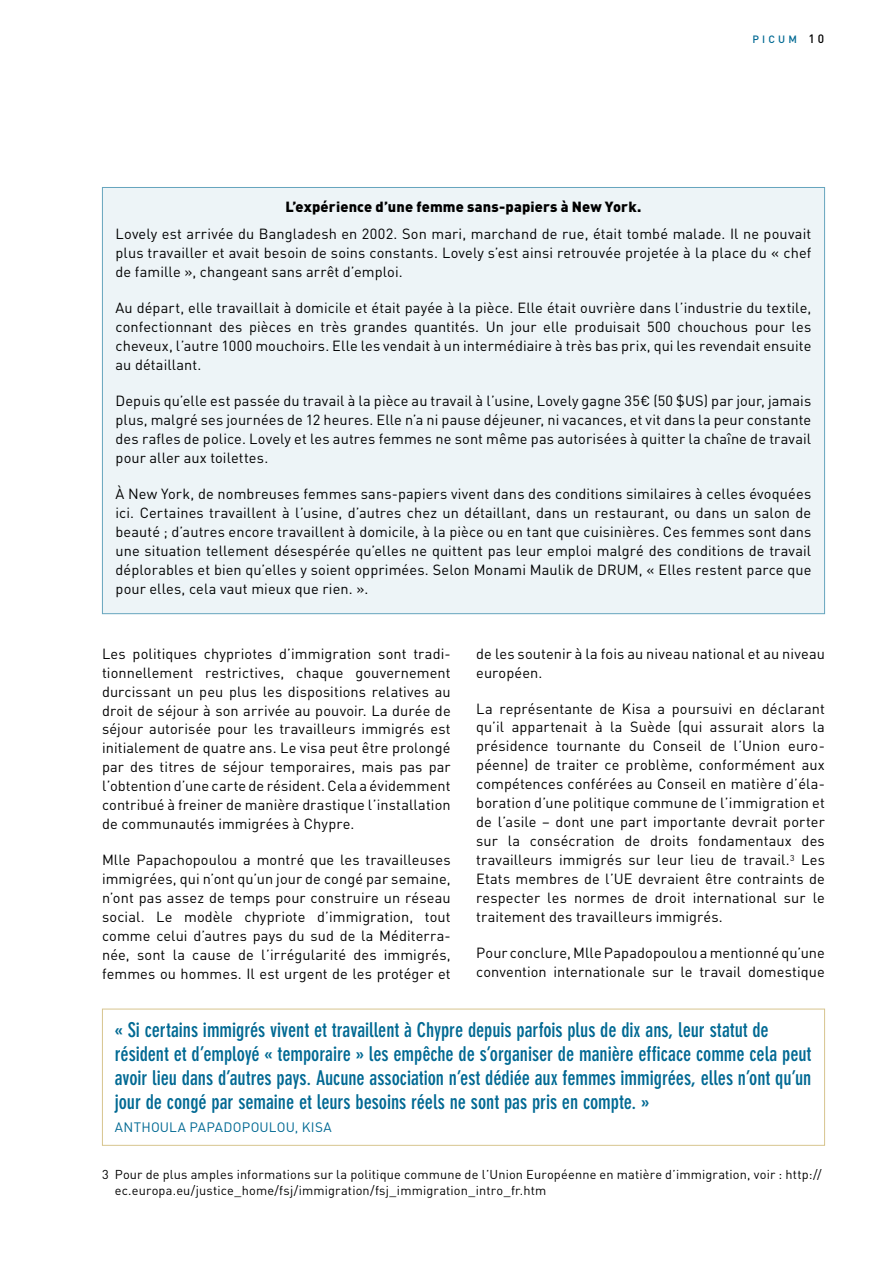
<style>
.page{position:relative;width:893px;height:1263px;background:#fff}
.page>*{position:absolute;margin:0;border:0;box-sizing:border-box;transform-origin:0 0}
.t1{font:700 condensed 20.1px/24.2px "DIN Neuzeit Grotesk";color:#006993}
.t2{font:14.55px/18.9px "DIN Pro";letter-spacing:.005em;color:#000;text-align:justify}
.t3{font:900 14.55px "DIN Pro";letter-spacing:.01em;color:#000}
.t4{font:13.5px "DIN Pro";letter-spacing:.015em;color:#006993}
.t5{font:12.75px/15.8px "DIN Pro";letter-spacing:.01em;color:#000}
.t6{font:500 10.5px "DIN Pro";letter-spacing:.305em;color:#006993}
.s1{font-size:12px;color:#000}
</style>
<div class="page">
<div style="left:102px;top:1009px;width:723px;height:137px;border:1px solid #d7c58e"></div>
<div style="left:102px;top:187px;width:723px;height:427px;background:#edf4f7"></div>
<p class="t6" style="left:752px;top:32px;width:74px">PICUM <span class="s1">10</span></p>
<p class="t3" style="left:286px;top:197px;width:357px">L’expérience d’une femme sans-papiers à New York.</p>
<p class="t2" style="left:116px;top:224px;width:697px">Lovely est arrivée du Bangladesh en 2002. Son mari, marchand de rue, était tombé malade. Il ne pouvait plus travailler et avait besoin de soins constants. Lovely s’est ainsi retrouvée projetée à la place du « chef de famille », changeant sans arrêt d’emploi.</p>
<p class="t2" style="left:116px;top:298px;width:697px">Au départ, elle travaillait à domicile et était payée à la pièce. Elle était ouvrière dans l’industrie du textile, confectionnant des pièces en très grandes quantités. Un jour elle produisait 500 chouchous pour les cheveux, l’autre 1000 mouchoirs. Elle les vendait à un intermédiaire à très bas prix, qui les revendait ensuite au détaillant.</p>
<p class="t2" style="left:116px;top:391px;width:697px">Depuis qu’elle est passée du travail à la pièce au travail à l’usine, Lovely gagne 35€ (50 $US) par jour, jamais plus, malgré ses journées de 12 heures. Elle n’a ni pause déjeuner, ni vacances, et vit dans la peur constante des rafles de police. Lovely et les autres femmes ne sont même pas autorisées à quitter la chaîne de travail pour aller aux toilettes.</p>
<p class="t2" style="left:116px;top:484px;width:697px">À New York, de nombreuses femmes sans-papiers vivent dans des conditions similaires à celles évoquées ici. Certaines travaillent à l’usine, d’autres chez un détaillant, dans un restaurant, ou dans un salon de beauté ; d’autres encore travaillent à domicile, à la pièce ou en tant que cuisinières. Ces femmes sont dans une situation tellement désespérée qu’elles ne quittent pas leur emploi malgré des conditions de travail déplorables et bien qu’elles y soient opprimées. Selon Monami Maulik de DRUM, « Elles restent parce que pour elles, cela vaut mieux que rien. ».</p>
<p class="t2" style="left:102px;top:643px;width:350px">Les politiques chypriotes d’immigration sont tradi&shy;tionnellement restrictives, chaque gouvernement durcissant un peu plus les dispositions relatives au droit de séjour à son arrivée au pouvoir. La durée de séjour autorisée pour les travailleurs immigrés est initialement de quatre ans. Le visa peut être prolongé par des titres de séjour temporaires, mais pas par l’obtention d’une carte de résident. Cela a évidemment contribué à freiner de manière drastique l’installation de communautés immigrées à Chypre.</p>
<p class="t2" style="left:102px;top:850px;width:350px">Mlle Papachopoulou a montré que les travailleuses immigrées, qui n’ont qu’un jour de congé par semaine, n’ont pas assez de temps pour construire un réseau social. Le modèle chypriote d’immigration, tout comme celui d’autres pays du sud de la Méditerra&shy;née, sont la cause de l’irrégularité des immigrés, femmes ou hommes. Il est urgent de les protéger et</p>
<p class="t2" style="left:476px;top:643px;width:350px">de les soutenir à la fois au niveau national et au niveau européen.</p>
<p class="t2" style="left:476px;top:698px;width:350px">La représentante de Kisa a poursuivi en déclarant qu’il appartenait à la Suède (qui assurait alors la présidence tournante du Conseil de l’Union euro&shy;péenne) de traiter ce problème, conformément aux compétences conférées au Conseil en matière d’éla&shy;boration d’une politique commune de l’immigration et de l’asile – dont une part importante devrait porter sur la consécration de droits fondamentaux des travailleurs immigrés sur leur lieu de travail.<sup>3</sup> Les Etats membres de l’UE devraient être contraints de respecter les normes de droit international sur le traitement des travailleurs immigrés.</p>
<p class="t2" style="left:476px;top:943px;width:350px">Pour conclure, Mlle Papadopoulou a mentionné qu’une convention internationale sur le travail domestique</p>
<p class="t1" style="left:115px;top:1017px;width:698px">« Si certains immigrés vivent et travaillent à Chypre depuis parfois plus de dix ans, leur statut de résident et d’employé « temporaire » les empêche de s’organiser de manière efficace comme cela peut avoir lieu dans d’autres pays. Aucune association n’est dédiée aux femmes immigrées, elles n’ont qu’un jour de congé par semaine et leurs besoins réels ne sont pas pris en compte. »</p>
<p class="t4" style="left:115px;top:1118px;width:218px">ANTHOULA PAPADOPOULOU, KISA</p>
<p class="t5" style="left:115px;top:1166px;width:708px;text-indent:-13px">3 Pour de plus amples informations sur la politique commune de l’Union Européenne en matière d’immigration, voir : http:// ec.europa.eu/justice_home/fsj/immigration/fsj_immigration_intro_fr.htm</p>
</div>
